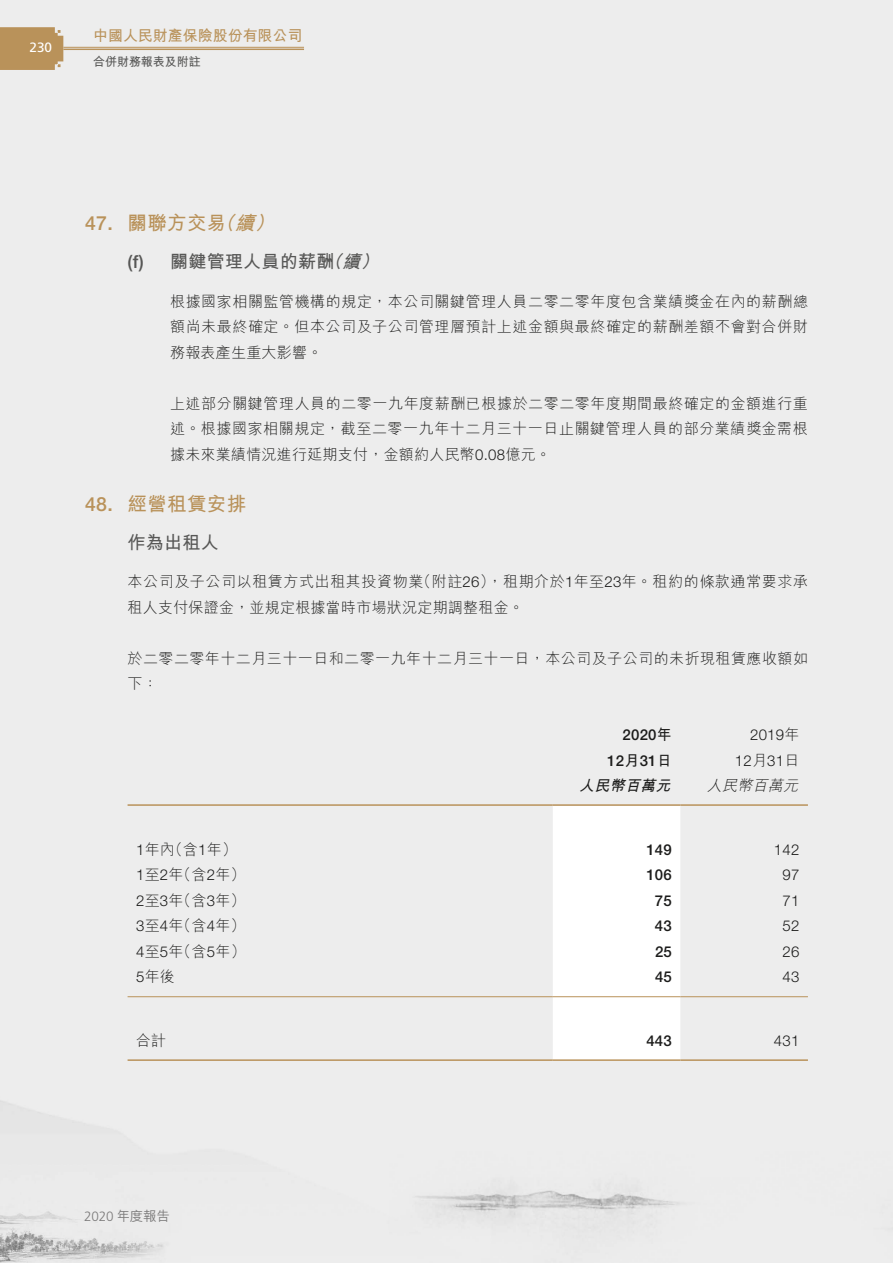
<style>
.page{position:relative;width:893px;height:1263px;background:#fff}
.page>*{position:absolute;margin:0;border:0;box-sizing:border-box;transform-origin:0 0}
.t1{font:700 19.5px "M Hei HK";letter-spacing:.015em;color:#b9925a}
.t2{font:700 18px "M Hei HK";letter-spacing:.015em;color:#575756}
.t3{font:300 15px/25.5px "M Hei HK";letter-spacing:.03em;color:#1c1c1b;text-align:justify}
.t4{font:500 15px/25.5px "Helvetica Neue LT Std";letter-spacing:.015em;color:#1c1c1b;text-align:right}
.t5{font:300 15px/25.5px "Helvetica Neue LT Std";letter-spacing:.015em;color:#1c1c1b;text-align:right}
.t6{font:700 15px "M Hei HK";letter-spacing:-.005em;color:#b9925a}
.t7{font:italic 700 15px "M Hei HK";color:#1c1c1b}
.t8{font:italic 300 15px "M Hei HK";color:#1c1c1b}
.t9{font:300 13.5px "Frutiger LT Std";color:#7c7b7b}
.t10{font:13.5px "Frutiger LT Std";color:#fff}
.t11{font:700 12px "M Hei HK";letter-spacing:-.005em;color:#575756}
.s1{font-family:"Helvetica Neue LT Std";font-weight:500}
.s2{font-style:italic}
.s3{font-family:"Helvetica Neue LT Std"}
.s4{font-family:"M Hei HK";font-weight:700}
.s5{font-family:"M Hei HK"}
.s6{font-family:"M Hei HK";font-weight:500}
</style>
<div class="page">
<div style="left:0;top:0;width:892px;height:1263px;background:#ededed"></div>
<svg style="left:0;top:27px;width:63px;height:43px;background:#bb9660"></svg>
<hr style="left:63px;top:47px;width:241px;height:1px;background:#b9925a">
<hr style="left:63px;top:49px;width:241px;height:1px;background:#b9925a">
<div style="left:553px;top:806px;width:127px;height:253px;background:#fff"></div>
<hr style="left:128px;top:804px;width:425px;height:2px;background:#b9925a">
<hr style="left:553px;top:804px;width:127px;height:2px;background:#b9925a">
<hr style="left:680px;top:804px;width:128px;height:2px;background:#b9925a">
<hr style="left:128px;top:996px;width:425px;height:1px;background:#b9925a">
<hr style="left:553px;top:996px;width:127px;height:1px;background:#b9925a">
<hr style="left:680px;top:996px;width:128px;height:1px;background:#b9925a">
<hr style="left:128px;top:1059px;width:425px;height:2px;background:#b9925a">
<hr style="left:553px;top:1059px;width:127px;height:2px;background:#b9925a">
<hr style="left:680px;top:1059px;width:128px;height:2px;background:#b9925a">
<p class="t10" style="left:30px;top:40px;width:24px">230</p>
<p class="t6" style="left:93px;top:24px;width:211px">中國人民財產保險股份有限公司</p>
<p class="t11" style="left:93px;top:53px;width:109px">合併財務報表及附註</p>
<h1 class="t1" style="left:85px;top:209px;width:197px"><span class="s1">47.</span> 關聯方交易<span class="s2">（續）</span></h1>
<p class="t2" style="left:128px;top:249px;width:258px"><span class="s1">(f)</span> 關鍵管理人員的薪酬<span class="s2">（續）</span></p>
<p class="t3" style="left:170px;top:288px;width:639px">根據國家相關監管機構的規定，本公司關鍵管理人員二零二零年度包含業績獎金在內的薪酬總額尚未最終確定。但本公司及子公司管理層預計上述金額與最終確定的薪酬差額不會對合併財務報表產生重大影響。</p>
<p class="t3" style="left:170px;top:390px;width:639px">上述部分關鍵管理人員的二零一九年度薪酬已根據於二零二零年度期間最終確定的金額進行重述。根據國家相關規定，截至二零一九年十二月三十一日止關鍵管理人員的部分業績獎金需根據未來業績情況進行延期支付，金額約人民幣<span class="s3">0.08</span>億元。</p>
<h1 class="t1" style="left:85px;top:489px;width:163px"><span class="s1">48.</span> 經營租賃安排</h1>
<p class="t2" style="left:128px;top:529px;width:93px">作為出租人</p>
<p class="t3" style="left:128px;top:568px;width:682px">本公司及子公司以租賃方式出租其投資物業（附註<span class="s3">26</span>），租期介於<span class="s3">1</span>年至<span class="s3">23</span>年。租約的條款通常要求承租人支付保證金，並規定根據當時市場狀況定期調整租金。</p>
<p class="t3" style="left:128px;top:645px;width:682px">於二零二零年十二月三十一日和二零一九年十二月三十一日，本公司及子公司的未折現租賃應收額如下：</p>
<p class="t4" style="left:607px;top:722px;width:66px">2020<span class="s4">年<br></span>12<span class="s4">月</span>31<span class="s4">日</span></p>
<p class="t5" style="left:735px;top:722px;width:66px">2019<span class="s5">年<br></span>12<span class="s5">月</span>31<span class="s5">日</span></p>
<p class="t7" style="left:579px;top:775px;width:97px">人民幣百萬元</p>
<p class="t8" style="left:707px;top:775px;width:97px">人民幣百萬元</p>
<p class="t3" style="left:136px;top:836px;width:102px"><span class="s3">1</span>年內（含<span class="s3">1</span>年）</p>
<p class="t4" style="left:646px;top:837px;width:27px">149</p>
<p class="t5" style="left:774px;top:836px;width:27px">142</p>
<p class="t3" style="left:136px;top:861px;width:111px"><span class="s3">1</span>至<span class="s3">2</span>年（含<span class="s3">2</span>年）</p>
<p class="t4" style="left:646px;top:862px;width:27px">106</p>
<p class="t5" style="left:782px;top:862px;width:18px">97</p>
<p class="t3" style="left:136px;top:887px;width:111px"><span class="s3">2</span>至<span class="s3">3</span>年（含<span class="s3">3</span>年）</p>
<p class="t4" style="left:655px;top:888px;width:18px">75</p>
<p class="t5" style="left:782px;top:887px;width:18px">71</p>
<p class="t3" style="left:136px;top:912px;width:111px"><span class="s3">3</span>至<span class="s3">4</span>年（含<span class="s3">4</span>年）</p>
<p class="t4" style="left:655px;top:913px;width:18px">43</p>
<p class="t5" style="left:782px;top:913px;width:18px">52</p>
<p class="t3" style="left:136px;top:938px;width:111px"><span class="s3">4</span>至<span class="s3">5</span>年（含<span class="s3">5</span>年）</p>
<p class="t4" style="left:655px;top:939px;width:18px">25</p>
<p class="t5" style="left:783px;top:938px;width:18px">26</p>
<p class="t3" style="left:136px;top:963px;width:40px"><span class="s3">5</span>年後</p>
<p class="t4" style="left:655px;top:964px;width:18px">45</p>
<p class="t5" style="left:783px;top:964px;width:18px">43</p>
<p class="t3" style="left:136px;top:1027px;width:32px">合計</p>
<p class="t4" style="left:646px;top:1028px;width:27px">443</p>
<p class="t5" style="left:774px;top:1028px;width:27px">431</p>
<p class="t9" style="left:84px;top:1208px;width:87px">2020 <span class="s6">年度報告</span></p>
</div>
